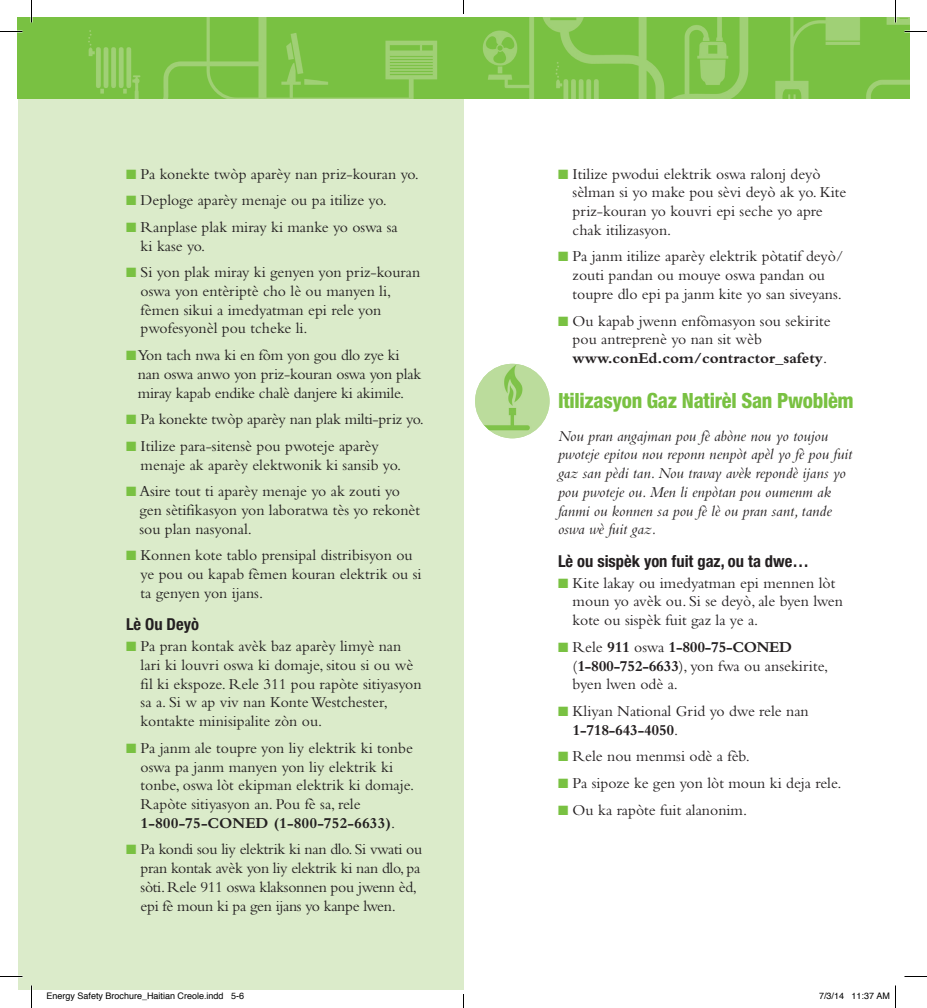
<style>
.page{position:relative;width:927px;height:1008px;background:#fff}
.page>*{position:absolute;margin:0;border:0;box-sizing:border-box;transform-origin:0 0}
.t1{font:800 condensed 21px "Helvetica Neue";letter-spacing:-.015em;color:#79c142}
.t2{font:700 condensed 16.5px "Helvetica Neue";color:#231f20}
.t3{font:15.75px/18.8px "Bembo";color:#231f20}
.t4{font:italic 15.75px/18.8px "Bembo";color:#231f20}
.t5{font:15.75px/18.8px "Bembo";letter-spacing:-.02em;color:#231f20}
.t6{font:9px "Helvetica";color:#000}
.s1{color:#79c142}
.s2{font-weight:700}
</style>
<div class="page">
<div style="left:18px;top:18px;width:446px;height:972px;background:#dbebca"></div>
<img style="left:18px;top:18px;width:446px;height:81px">
<svg style="left:464px;top:18px;width:445px;height:81px;background:#82c44e"></svg>
<img style="left:475px;top:364px;width:75px;height:74px;border-radius:37px">
<svg style="left:0;top:31px;width:22px;height:1px"></svg>
<svg style="left:904px;top:31px;width:23px;height:1px"></svg>
<svg style="left:0;top:976px;width:22px;height:1px"></svg>
<svg style="left:904px;top:976px;width:23px;height:1px"></svg>
<svg style="left:31px;top:0;width:1px;height:22px"></svg>
<svg style="left:31px;top:986px;width:1px;height:22px"></svg>
<svg style="left:895px;top:0;width:1px;height:22px"></svg>
<svg style="left:895px;top:986px;width:1px;height:22px"></svg>
<svg style="left:463px;top:0;width:1px;height:14px"></svg>
<svg style="left:463px;top:994px;width:1px;height:14px"></svg>
<p class="t3" style="left:126px;top:164px;width:295px"><span class="s1">■</span> Pa konekte twòp aparèy nan priz-kouran yo.</p>
<p class="t3" style="left:126px;top:191px;width:262px"><span class="s1">■</span> Deploge aparèy menaje ou pa itilize yo.</p>
<p class="t3" style="left:141px;top:217px;width:259px;text-indent:-15px"><span class="s1">■</span> Ranplase plak miray ki manke yo oswa sa ki kase yo.</p>
<p class="t3" style="left:141px;top:263px;width:281px;text-indent:-15px"><span class="s1">■</span> Si yon plak miray ki genyen yon priz-kouran oswa yon entèriptè cho lè ou manyen li, fèmen sikui a imedyatman epi rele yon pwofesyonèl pou tcheke li.</p>
<p class="t3" style="left:138px;top:346px;width:285px;text-indent:-12px"><span class="s1">■</span>Yon tach nwa ki en fòm yon gou dlo zye ki nan oswa anwo yon priz-kouran oswa yon plak miray kapab endike chalè danjere ki akimile.</p>
<p class="t3" style="left:126px;top:410px;width:299px"><span class="s1">■</span> Pa konekte twòp aparèy nan plak milti-priz yo.</p>
<p class="t3" style="left:141px;top:436px;width:262px;text-indent:-15px"><span class="s1">■</span> Itilize para-sitensè pou pwoteje aparèy menaje ak aparèy elektwonik ki sansib yo.</p>
<p class="t3" style="left:139px;top:482px;width:282px;text-indent:-13px"><span class="s1">■</span> Asire tout ti aparèy menaje yo ak zouti yo gen sètifikasyon yon laboratwa tès yo rekonèt sou plan nasyonal.</p>
<p class="t3" style="left:141px;top:546px;width:283px;text-indent:-15px"><span class="s1">■</span> Konnen kote tablo prensipal distribisyon ou ye pou ou kapab fèmen kouran elektrik ou si ta genyen yon ijans.</p>
<p class="t2" style="left:126px;top:614px;width:74px">Lè Ou Deyò</p>
<p class="t3" style="left:141px;top:637px;width:283px;text-indent:-15px"><span class="s1">■</span> Pa pran kontak avèk baz aparèy limyè nan lari ki louvri oswa ki domaje, sitou si ou wè fil ki ekspoze. Rele 311 pou rapòte sitiyasyon sa a. Si w ap viv nan Konte Westchester, kontakte minisipalite zòn ou.</p>
<p class="t3" style="left:141px;top:738px;width:275px;text-indent:-15px"><span class="s1">■</span> Pa janm ale toupre yon liy elektrik ki tonbe oswa pa janm manyen yon liy elektrik ki tonbe, oswa lòt ekipman elektrik ki domaje.<br>Rapòte sitiyasyon an. Pou fè sa, rele <span class="s2">1-800-75-CONED (1-800-752-6633)</span>.</p>
<p class="t5" style="left:141px;top:840px;width:283px;text-indent:-15px"><span class="s1">■</span> Pa kondi sou liy elektrik ki nan dlo. Si vwati ou pran kontak avèk yon liy elektrik ki nan dlo, pa sòti. Rele 911 oswa klaksonnen pou jwenn èd, epi fè moun ki pa gen ijans yo kanpe lwen.</p>
<p class="t3" style="left:573px;top:164px;width:275px;text-indent:-15px"><span class="s1">■</span> Itilize pwodui elektrik oswa ralonj deyò sèlman si yo make pou sèvi deyò ak yo. Kite priz-kouran yo kouvri epi seche yo apre chak itilizasyon.</p>
<p class="t3" style="left:573px;top:247px;width:272px;text-indent:-15px"><span class="s1">■</span> Pa janm itilize aparèy elektrik pòtatif deyò/ zouti pandan ou mouye oswa pandan ou toupre dlo epi pa janm kite yo san siveyans.</p>
<p class="t3" style="left:573px;top:311px;width:259px;text-indent:-15px"><span class="s1">■</span> Ou kapab jwenn enfòmasyon sou sekirite pou antreprenè yo nan sit wèb <span class="s2">www.conEd.com/contractor_safety</span>.</p>
<h1 class="t1" style="left:558px;top:388px;width:297px">Itilizasyon Gaz Natirèl San Pwoblèm</h1>
<p class="t4" style="left:558px;top:426px;width:296px">Nou pran angajman pou fè abòne nou yo toujou pwoteje epitou nou reponn nenpòt apèl yo fè pou fuit gaz san pèdi tan. Nou travay avèk repondè ijans yo pou pwoteje ou. Men li enpòtan pou oumenm ak fanmi ou konnen sa pou fè lè ou pran sant, tande oswa wè fuit gaz.</p>
<p class="t2" style="left:558px;top:551px;width:252px">Lè ou sispèk yon fuit gaz, ou ta dwe…</p>
<p class="t3" style="left:573px;top:573px;width:272px;text-indent:-15px"><span class="s1">■</span> Kite lakay ou imedyatman epi mennen lòt moun yo avèk ou. Si se deyò, ale byen lwen kote ou sispèk fuit gaz la ye a.</p>
<p class="t3" style="left:573px;top:637px;width:257px;text-indent:-15px"><span class="s1">■</span> Rele <span class="s2">911</span> oswa <span class="s2">1-800-75-CONED </span>(<span class="s2">1-800-752-6633</span>), yon fwa ou ansekirite, byen lwen odè a.</p>
<p class="t3" style="left:573px;top:701px;width:238px;text-indent:-15px"><span class="s1">■</span> Kliyan National Grid yo dwe rele nan<br><span class="s2">1-718-643-4050</span>.</p>
<p class="t3" style="left:558px;top:747px;width:193px"><span class="s1">■</span> Rele nou menmsi odè a fèb.</p>
<p class="t3" style="left:558px;top:773px;width:285px"><span class="s1">■</span> Pa sipoze ke gen yon lòt moun ki deja rele.</p>
<p class="t3" style="left:558px;top:800px;width:191px"><span class="s1">■</span> Ou ka rapòte fuit alanonim.</p>
<p class="t6" style="left:46px;top:989px;width:199px">Energy Safety Brochure_Haitian Creole.indd 5-6</p>
<p class="t6" style="left:819px;top:989px;width:73px">7/3/14 11:37 AM</p>
</div>
